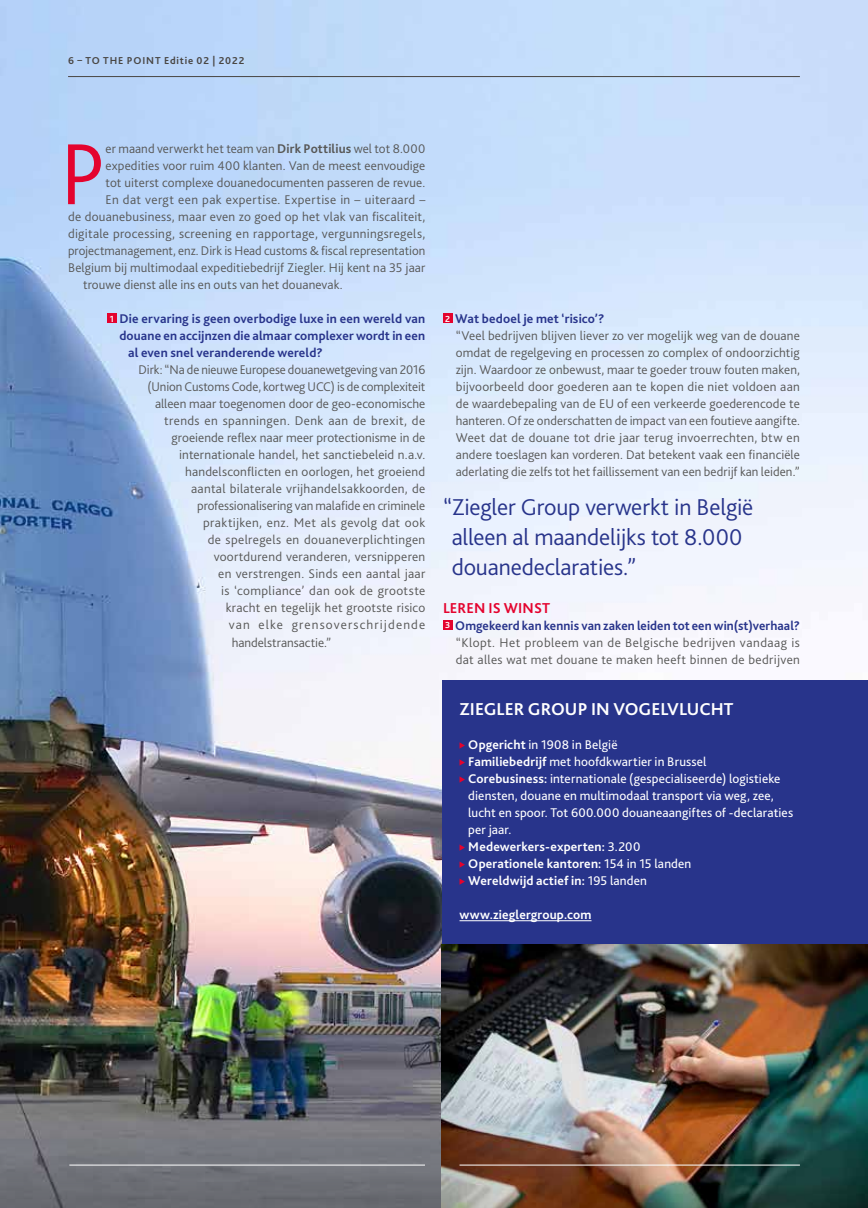
<style>
.page{position:relative;width:868px;height:1208px;background:#fff}
.page>*{position:absolute;margin:0;border:0;box-sizing:border-box;transform-origin:0 0}
.t1{font:300 90.6px "Bliss 2";color:#e4032e}
.t2{font:300 24px/30px "Bliss 2";letter-spacing:-.01em;color:#28348b}
.t3{font:700 18px "Bliss 2";color:#fff}
.t4{font:700 15px "Bliss 2";letter-spacing:.01em;color:#e4032e}
.t5{font:300 13.2px/17px "Bliss 2";letter-spacing:.01em;color:#575756}
.t6{font:13.2px/17px "Bliss 2";letter-spacing:.005em;color:#fff}
.t7{font:700 13.2px "Bliss 2";letter-spacing:.01em;color:#28348b}
.t8{font:300 13.2px "Bliss 2";letter-spacing:.03em;color:#575756}
.t9{font:300 13.2px "Bliss 2";letter-spacing:-.01em;color:#575756}
.t10{font:300 13.2px "Bliss 2";letter-spacing:.085em;color:#575756}
.t11{font:700 13.2px "Bliss 2";letter-spacing:.01em;color:#fff}
.t12{font:700 10.5px "Bliss 2";letter-spacing:.08em;color:#494643}
.s1{font-weight:700}
.s2{font-size:9.3px;color:#fff}
.s3{font-weight:700;font-size:9.3px;color:#fff}
.s4{font-weight:700;color:#28348b}
</style>
<div class="page">
<img style="left:0;top:0;width:867px;height:1089px">
<svg style="left:0;top:1089px;width:442px;height:119px;background:#6d6f75"></svg>
<div style="left:107px;top:313px;width:10px;height:10px;background:#e4032e"></div>
<div style="left:442px;top:680px;width:425px;height:528px;background:#28348b"></div>
<hr style="left:459px;top:920px;width:132px;height:1px;background:#fff">
<svg style="left:459px;top:742px;width:6px;height:6px"></svg>
<svg style="left:459px;top:759px;width:6px;height:6px"></svg>
<svg style="left:459px;top:776px;width:6px;height:6px"></svg>
<svg style="left:459px;top:844px;width:6px;height:6px"></svg>
<svg style="left:459px;top:861px;width:6px;height:6px"></svg>
<svg style="left:459px;top:878px;width:6px;height:6px"></svg>
<img style="left:442px;top:944px;width:425px;height:264px">
<div style="left:443px;top:313px;width:9px;height:10px;background:#e4032e"></div>
<div style="left:443px;top:619px;width:9px;height:10px;background:#e4032e"></div>
<hr style="left:68px;top:76px;width:731px;height:1px;background:#494643">
<hr style="left:459px;top:1164px;width:340px;height:1px;background:#fff">
<hr style="left:69px;top:1164px;width:356px;height:1px;background:#fff">
<p class="t12" style="left:68px;top:54px;width:178px">6 – TO THE POINT Editie 02 | 2022</p>
<h1 class="t1" style="left:60px;top:118px;width:47px">P</h1>
<p class="t5" style="left:106px;top:140px;width:321px">er maand verwerkt het team van <span class="s1">Dirk Pottilius</span> wel tot 8.000</p>
<p class="t5" style="left:106px;top:157px;width:321px">expedities voor ruim 400 klanten. Van de meest eenvoudige</p>
<p class="t5" style="left:106px;top:174px;width:321px">tot uiterst complexe douanedocumenten passeren de revue.</p>
<p class="t5" style="left:106px;top:191px;width:321px">En dat vergt een pak expertise. Expertise in – uiteraard –</p>
<p class="t5" style="left:68px;top:208px;width:359px">de douanebusiness, maar even zo goed op het vlak van fiscaliteit,</p>
<p class="t5" style="left:68px;top:225px;width:358px">digitale processing, screening en rapportage, vergunningsregels,</p>
<p class="t5" style="left:68px;top:242px;width:358px">projectmanagement, enz. Dirk is Head customs &amp; fiscal representation</p>
<p class="t5" style="left:68px;top:259px;width:359px">Belgium bij multimodaal expeditiebedrijf Ziegler. Hij kent na 35 jaar</p>
<p class="t5" style="left:83px;top:276px;width:261px">trouwe dienst alle ins en outs van het douanevak.</p>
<p class="t7" style="left:110px;top:311px;width:317px"><span class="s2">1</span> Die ervaring is geen overbodige luxe in een wereld van</p>
<p class="t7" style="left:119px;top:328px;width:307px">douane en accijnzen die almaar complexer wordt in een</p>
<p class="t7" style="left:128px;top:345px;width:196px">al even snel veranderende wereld?</p>
<p class="t9" style="left:139px;top:362px;width:288px">Dirk: “Na de nieuwe Europese douanewetgeving van 2016</p>
<p class="t9" style="left:148px;top:379px;width:279px">(Union Customs Code, kortweg UCC) is de complexiteit</p>
<p class="t5" style="left:155px;top:395px;width:271px">alleen maar toegenomen door de geo-economische</p>
<p class="t8" style="left:164px;top:413px;width:262px">trends en spanningen. Denk aan de brexit, de</p>
<p class="t5" style="left:172px;top:429px;width:255px">groeiende reflex naar meer protectionisme in de</p>
<p class="t5" style="left:179px;top:446px;width:248px">internationale handel, het sanctiebeleid n.a.v.</p>
<p class="t5" style="left:185px;top:463px;width:241px">handelsconflicten en oorlogen, het groeiend</p>
<p class="t5" style="left:191px;top:480px;width:235px">aantal bilaterale vrijhandelsakkoorden, de</p>
<p class="t5" style="left:197px;top:497px;width:229px">professionalisering van malafide en criminele</p>
<p class="t8" style="left:203px;top:515px;width:224px">praktijken, enz. Met als gevolg dat ook</p>
<p class="t5" style="left:208px;top:531px;width:219px">de spelregels en douaneverplichtingen</p>
<p class="t5" style="left:214px;top:548px;width:213px">voortdurend veranderen, versnipperen</p>
<p class="t5" style="left:218px;top:565px;width:209px">en verstrengen. Sinds een aantal jaar</p>
<p class="t8" style="left:221px;top:583px;width:205px">is ‘compliance’ dan ook de grootste</p>
<p class="t5" style="left:226px;top:599px;width:201px">kracht en tegelijk het grootste risico</p>
<p class="t10" style="left:229px;top:617px;width:198px">van elke grensoverschrijdende</p>
<p class="t5" style="left:232px;top:633px;width:101px">handelstransactie.”</p>
<p class="t5" style="left:455px;top:310px;width:346px;text-indent:-10px"><span class="s3">2</span> <span class="s4">Wat bedoel je met ‘risico’?<br></span>“Veel bedrijven blijven liever zo ver mogelijk weg van de douane omdat de regelgeving en processen zo complex of ondoorzichtig zijn. Waardoor ze onbewust, maar te goeder trouw fouten maken, bijvoorbeeld door goederen aan te kopen die niet voldoen aan de waardebepaling van de EU of een verkeerde goederencode te hanteren. Of ze onderschatten de impact van een foutieve aangifte.<br>Weet dat de douane tot drie jaar terug invoerrechten, btw en andere toeslagen kan vorderen. Dat betekent vaak een financiële aderlating die zelfs tot het faillissement van een bedrijf kan leiden.”</p>
<h2 class="t2" style="left:451px;top:491px;width:303px;text-indent:-9px">“Ziegler Group verwerkt in België alleen al maandelijks tot 8.000 douanedeclaraties.”</h2>
<p class="t4" style="left:443px;top:598px;width:109px">LEREN IS WINST</p>
<p class="t5" style="left:455px;top:616px;width:345px;text-align:justify;text-indent:-11px"><span class="s3">3</span> <span class="s4">Omgekeerd kan kennis van zaken leiden tot een win(st)verhaal? </span>“Klopt. Het probleem van de Belgische bedrijven vandaag is dat alles wat met douane te maken heeft binnen de bedrijven</p>
<h3 class="t3" style="left:459px;top:697px;width:275px">ZIEGLER GROUP IN VOGELVLUCHT</h3>
<p class="t6" style="left:468px;top:735px;width:326px"><span class="s1">Opgericht</span> in 1908 in België<br><span class="s1">Familiebedrijf</span> met hoofdkwartier in Brussel<br><span class="s1">Corebusiness:</span> internationale (gespecialiseerde) logistieke diensten, douane en multimodaal transport via weg, zee, lucht en spoor. Tot 600.000 douaneaangiftes of -declaraties per jaar.<br><span class="s1">Medewerkers-experten:</span> 3.200<br><span class="s1">Operationele kantoren:</span> 154 in 15 landen<br><span class="s1">Wereldwijd actief in:</span> 195 landen</p>
<p class="t11" style="left:459px;top:906px;width:133px">www.zieglergroup.com</p>
</div>
